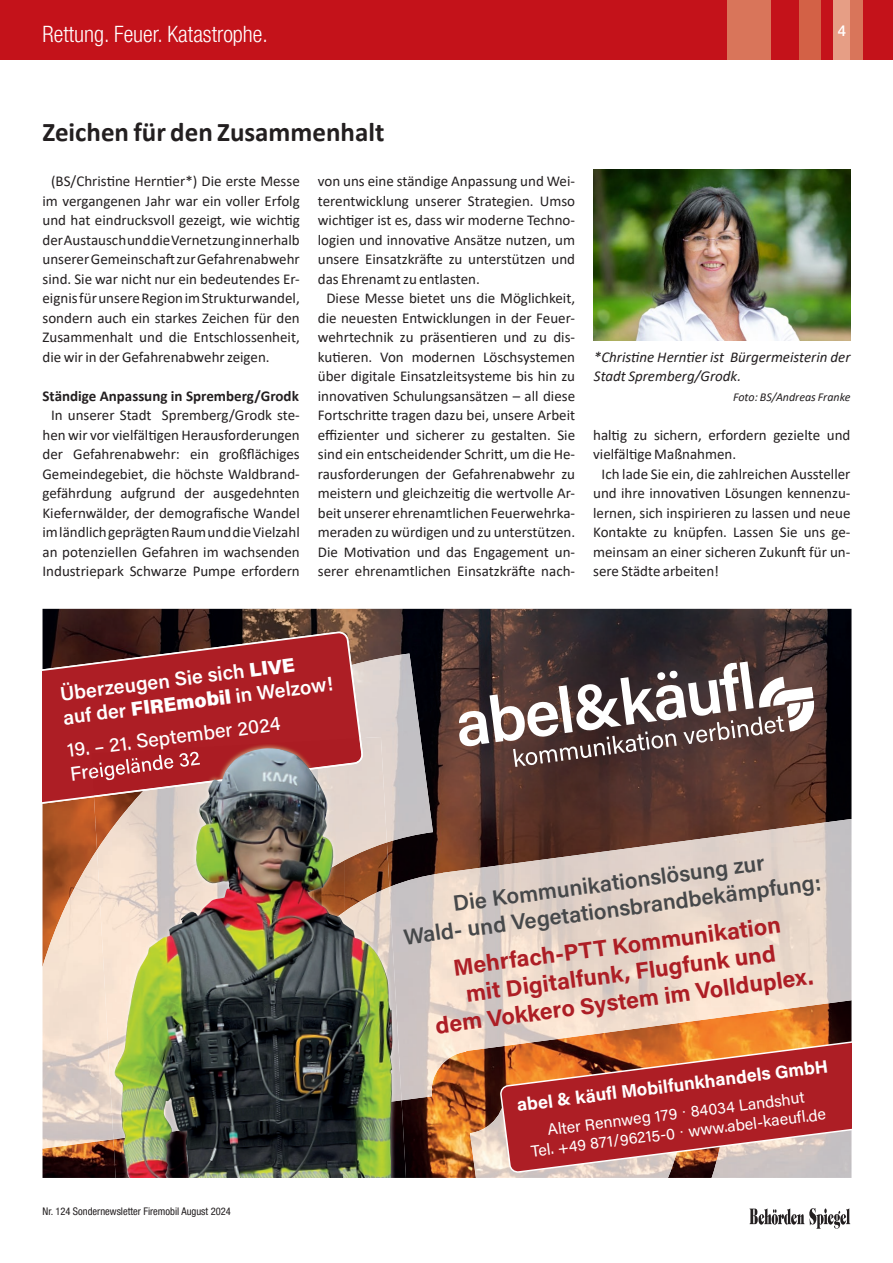
<style>
.page{position:relative;width:893px;height:1263px;background:#fff}
.page>*{position:absolute;margin:0;border:0;box-sizing:border-box;transform-origin:0 0}
.Head_newsletter{font:700 27px "Calibri";color:#231f20}
.t1{font:700 23.1px/27.6px "Acumin Pro";color:#ad1e25;text-align:center}
.t2{font:300 condensed 22.5px "Helvetica Neue LT Pro";color:#fff}
.t3{font:600 22.05px/26.5px "Acumin Pro";color:#46484a;text-align:center}
.t4{font:600 19.8px/23.4px "Acumin Pro";color:#fff}
.t5{font:500 19.8px "Acumin Pro";color:#fff}
.t6{font:700 18px "Acumin Pro";color:#fff}
.t7{font:16.05px/19.2px "Acumin Pro";color:#fff;text-align:center}
.fliesstext_newsletter{font:15px/19.5px "Calibri";color:#231f20;text-align:justify}
.bildunterschrift{font:italic 15px/19.5px "Calibri";color:#231f20}
.Zwischenüberschrift{font:700 15px "Calibri";color:#231f20}
.t8{font:500 15px "Helvetica Neue LT Pro";color:#fff}
.bildunterschrift-2{font:italic 12px "Calibri";color:#231f20}
.t9{font:condensed 10.5px "Helvetica Neue LT Pro";color:#231f20}
.s1{font-weight:900}
.s2{font-family:"Arial"}
</style>
<div class="page">
<div style="left:0;top:0;width:893px;height:60px;background:#c4121a"></div>
<div style="left:799px;top:0;width:21px;height:60px;background:#d36146"></div>
<div style="left:727px;top:0;width:43px;height:60px;background:#d9755a"></div>
<div style="left:833px;top:0;width:24px;height:60px;background:#e69e85"></div>
<div style="left:850px;top:0;width:13px;height:60px;background:#d9755a"></div>
<svg style="left:749px;top:1208px;width:101px;height:21px"></svg>
<img style="left:594px;top:170px;width:256px;height:171px">
<img style="left:43px;top:609px;width:808px;height:569px">
<img style="left:712px;top:1172px;width:139px;height:6px">
<img style="left:470px;top:1069px;width:218px;height:109px">
<img style="left:363px;top:653px;width:60px;height:99px">
<img style="left:394px;top:752px;width:39px;height:90px">
<img style="left:65px;top:850px;width:34px;height:295px">
<img style="left:43px;top:905px;width:23px;height:243px">
<img style="left:590px;top:819px;width:261px;height:188px">
<img style="left:394px;top:853px;width:196px;height:216px">
<img style="left:590px;top:1006px;width:216px;height:28px">
<img style="left:402px;top:1069px;width:36px;height:31px">
<svg style="left:458px;top:661px;width:358px;height:106px"></svg>
<div style="left:657px;top:672px;width:8px;height:8px;background:#fff;border-radius:50%"></div>
<svg style="left:669px;top:670px;width:9px;height:9px"></svg>
<svg style="left:500px;top:1034px;width:351px;height:138px"></svg>
<svg style="left:43px;top:631px;width:320px;height:179px;fill:#ad1e25"></svg>
<img style="left:94px;top:797px;width:19px;height:27px">
<img style="left:95px;top:824px;width:2px;height:26px">
<img style="left:394px;top:1100px;width:12px;height:78px">
<img style="left:290px;top:737px;width:97px;height:11px">
<img style="left:97px;top:807px;width:16px;height:332px">
<img style="left:394px;top:887px;width:8px;height:233px">
<div style="left:94px;top:738px;width:269px;height:59px;background:#ad1e25"></div>
<img style="left:92px;top:750px;width:21px;height:32px">
<img style="left:113px;top:748px;width:281px;height:430px">
<h3 class="t2" style="left:43px;top:20px;width:227px">Rettung. Feuer. Katastrophe.</h3>
<p class="t8" style="left:838px;top:22px;width:10px">4</p>
<p class="Head_newsletter" style="left:43px;top:113px;width:343px">Zeichen für den Zusammenhalt</p>
<p class="fliesstext_newsletter" style="left:43px;top:171px;width:259px;text-indent:9px">(BS/Christine Herntier*) Die erste Messe im vergangenen Jahr war ein voller Erfolg und hat eindrucksvoll gezeigt, wie wichtig der Austausch und die Vernetzung innerhalb unserer Gemeinschaft zur Gefahrenabwehr sind. Sie war nicht nur ein bedeutendes Er&shy;eignis für unsere Region im Strukturwandel, sondern auch ein starkes Zeichen für den Zusammenhalt und die Entschlossenheit, die wir in der Gefahrenabwehr zeigen.</p>
<p class="Zwischenüberschrift" style="left:43px;top:385px;width:258px">Ständige Anpassung in Spremberg/Grodk</p>
<p class="fliesstext_newsletter" style="left:43px;top:405px;width:259px;text-align:center">In unserer Stadt Spremberg/Grodk ste&shy;hen wir vor vielfältigen Herausforderungen der Gefahrenabwehr: ein großflächiges Gemeindegebiet, die höchste Waldbrand&shy;gefährdung aufgrund der ausgedehnten Kiefernwälder, der demografische Wandel im ländlich geprägten Raum und die Vielzahl an potenziellen Gefahren im wachsenden Industriepark Schwarze Pumpe erfordern</p>
<p class="fliesstext_newsletter" style="left:318px;top:171px;width:259px">von uns eine ständige Anpassung und Wei&shy;terentwicklung unserer Strategien. Umso wichtiger ist es, dass wir moderne Techno&shy;logien und innovative Ansätze nutzen, um unsere Einsatzkräfte zu unterstützen und das Ehrenamt zu entlasten.</p>
<p class="fliesstext_newsletter" style="left:318px;top:288px;width:259px;text-align:center">Diese Messe bietet uns die Möglichkeit, die neuesten Entwicklungen in der Feuer&shy;wehrtechnik zu präsentieren und zu dis&shy;kutieren. Von modernen Löschsystemen über digitale Einsatzleitsysteme bis hin zu innovativen Schulungsansätzen – all diese Fortschritte tragen dazu bei, unsere Arbeit effizienter und sicherer zu gestalten. Sie sind ein entscheidender Schritt, um die He&shy;rausforderungen der Gefahrenabwehr zu meistern und gleichzeitig die wertvolle Ar&shy;beit unserer ehrenamtlichen Feuerwehrka&shy;meraden zu würdigen und zu unterstützen.<br>Die Motivation und das Engagement un&shy;serer ehrenamtlichen Einsatzkräfte nach-</p>
<p class="bildunterschrift" style="left:594px;top:346px;width:258px">*Christine Herntier ist Bürgermeisterin der<br>Stadt Spremberg/Grodk.</p>
<p class="bildunterschrift-2" style="left:733px;top:388px;width:119px">Foto: BS/Andreas Franke</p>
<p class="fliesstext_newsletter" style="left:593px;top:424px;width:259px">haltig zu sichern, erfordern gezielte und vielfältige Maßnahmen.</p>
<p class="fliesstext_newsletter" style="left:593px;top:463px;width:259px;text-indent:9px">Ich lade Sie ein, die zahlreichen Aussteller und ihre innovativen Lösungen kennenzu&shy;lernen, sich inspirieren zu lassen und neue Kontakte zu knüpfen. Lassen Sie uns ge&shy;meinsam an einer sicheren Zukunft für un&shy;sere Städte arbeiten!</p>
<p class="t4" style="left:59px;top:681px;width:273px;rotate:-7deg">Überzeugen Sie sich <span class="s1">LIVE<br></span>auf der <span class="s1">FIREmobil</span> in Welzow!</p>
<p class="t5" style="left:66px;top:736px;width:216px;rotate:-7deg">19. – 21. September 2024</p>
<p class="t3" style="left:399px;top:895px;width:427px;rotate:-7deg">Die Kommunikationslösung zur<br>Wald- und Vegetationsbrandbekämpfung:</p>
<p class="t1" style="left:426px;top:958px;width:388px;rotate:-8deg">Mehrfach-PTT Kommunikation<br>mit Digitalfunk, Flugfunk und<br>dem Vokkero System im Vollduplex.</p>
<p class="t9" style="left:43px;top:1205px;width:190px">Nr. 124 Sondernewsletter Firemobil August 2024</p>
<p class="t6" style="left:515px;top:1092px;width:315px;rotate:-7deg">abel &amp; käufl Mobilfunkhandels GmbH</p>
<p class="t7" style="left:527px;top:1121px;width:299px;rotate:-7deg">Alter Rennweg 179 <span class="s2">·</span> 84034 Landshut<br>Tel. +49 871/96215-0 <span class="s2">·</span> www.abel-kaeufl.de</p>
</div>
